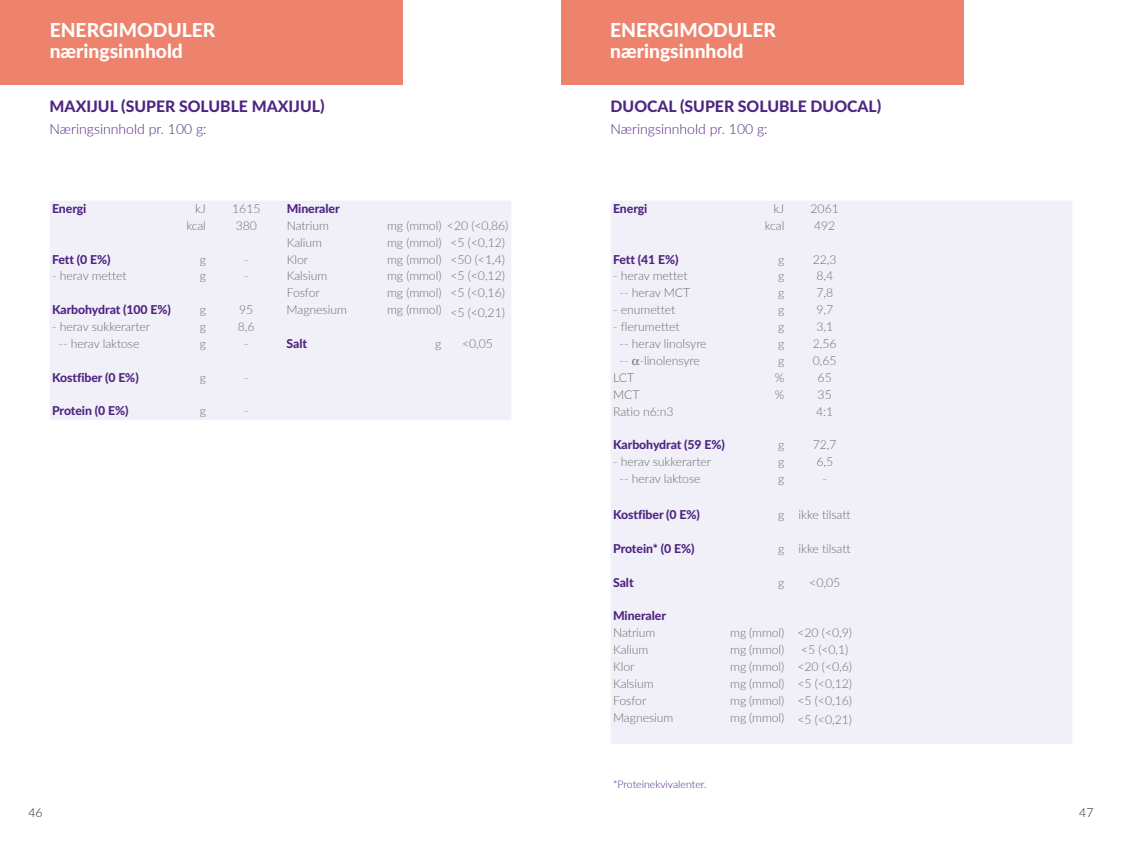
<style>
.page{position:relative;width:1122px;height:844px;background:#fff}
.page>*{position:absolute;margin:0;border:0;box-sizing:border-box;transform-origin:0 0}
.t1{font:800 19.25px/21px "Lato";color:#fff}
.t2{font:800 15.75px "Lato";color:#4e2582}
.t3{font:300 14px "Lato";color:#4e2582}
.t4{font:300 12.25px "Lato";letter-spacing:-.005em;color:#6c6d70}
.t5{font:800 12.25px "Lato";letter-spacing:-.005em;color:#4e2582}
.t6{font:300 12.25px "Lato";color:#231f20}
.t7{font:300 10.5px "Lato";color:#4e2582}
</style>
<div class="page">
<div style="left:0;top:0;width:402px;height:84px;background:#ee836d"></div>
<div style="left:50px;top:201px;width:461px;height:219px;background:#f1eff7"></div>
<div style="left:561px;top:0;width:401px;height:84px;background:#ee836d"></div>
<div style="left:611px;top:201px;width:460px;height:542px;background:#f1eff7"></div>
<svg style="left:632px;top:358px;width:7px;height:7px"></svg>
<h1 class="t1" style="left:50px;top:18px;width:167px">ENERGIMODULER næringsinnhold</h1>
<p class="t2" style="left:50px;top:94px;width:276px">MAXIJUL (SUPER SOLUBLE MAXIJUL)</p>
<p class="t3" style="left:50px;top:119px;width:158px">Næringsinnhold pr. 100 g:</p>
<p class="t5" style="left:52px;top:199px;width:36px">Energi</p>
<p class="t4" style="left:195px;top:200px;width:12px">kJ</p>
<p class="t4" style="left:232px;top:200px;width:30px">1615</p>
<p class="t5" style="left:286px;top:199px;width:54px">Mineraler</p>
<p class="t4" style="left:186px;top:217px;width:21px">kcal</p>
<p class="t4" style="left:236px;top:217px;width:23px">380</p>
<p class="t4" style="left:286px;top:217px;width:44px">Natrium</p>
<p class="t4" style="left:387px;top:217px;width:123px">mg (mmol) &lt;20 (&lt;0,86)</p>
<p class="t4" style="left:286px;top:234px;width:37px">Kalium</p>
<p class="t4" style="left:387px;top:234px;width:119px">mg (mmol) &lt;5 (&lt;0,12)</p>
<p class="t5" style="left:52px;top:250px;width:60px">Fett (0 E%)</p>
<p class="t4" style="left:200px;top:250px;width:8px">g</p>
<p class="t4" style="left:286px;top:250px;width:23px">Klor</p>
<p class="t4" style="left:387px;top:250px;width:119px">mg (mmol) &lt;50 (&lt;1,4)</p>
<p class="t4" style="left:52px;top:267px;width:76px">- herav mettet</p>
<p class="t4" style="left:200px;top:267px;width:8px">g</p>
<p class="t4" style="left:244px;top:267px;width:6px">-</p>
<p class="t4" style="left:286px;top:267px;width:42px">Kalsium</p>
<p class="t4" style="left:387px;top:267px;width:119px">mg (mmol) &lt;5 (&lt;0,12)</p>
<p class="t4" style="left:286px;top:284px;width:35px">Fosfor</p>
<p class="t4" style="left:387px;top:284px;width:119px">mg (mmol) &lt;5 (&lt;0,16)</p>
<p class="t5" style="left:52px;top:300px;width:120px">Karbohydrat (100 E%)</p>
<p class="t4" style="left:200px;top:301px;width:8px">g</p>
<p class="t4" style="left:239px;top:301px;width:16px">95</p>
<p class="t4" style="left:286px;top:301px;width:62px">Magnesium</p>
<p class="t4" style="left:387px;top:304px;width:119px">mg (mmol) &lt;5 (&lt;0,21)</p>
<p class="t4" style="left:52px;top:318px;width:99px">- herav sukkerarter</p>
<p class="t4" style="left:200px;top:318px;width:8px">g</p>
<p class="t4" style="left:238px;top:318px;width:18px">8,6</p>
<p class="t4" style="left:59px;top:335px;width:82px">-- herav laktose</p>
<p class="t4" style="left:200px;top:335px;width:8px">g</p>
<p class="t4" style="left:244px;top:335px;width:6px">-</p>
<p class="t5" style="left:286px;top:334px;width:22px">Salt</p>
<p class="t4" style="left:435px;top:335px;width:8px">g</p>
<p class="t4" style="left:462px;top:335px;width:32px">&lt;0,05</p>
<p class="t5" style="left:52px;top:368px;width:88px">Kostfiber (0 E%)</p>
<p class="t4" style="left:200px;top:368px;width:8px">g</p>
<p class="t4" style="left:244px;top:368px;width:6px">-</p>
<p class="t5" style="left:52px;top:402px;width:78px">Protein (0 E%)</p>
<p class="t4" style="left:200px;top:402px;width:8px">g</p>
<p class="t4" style="left:244px;top:402px;width:6px">-</p>
<h1 class="t1" style="left:610px;top:18px;width:167px">ENERGIMODULER næringsinnhold</h1>
<p class="t2" style="left:610px;top:94px;width:272px">DUOCAL (SUPER SOLUBLE DUOCAL)</p>
<p class="t3" style="left:610px;top:119px;width:158px">Næringsinnhold pr. 100 g:</p>
<p class="t5" style="left:613px;top:199px;width:36px">Energi</p>
<p class="t4" style="left:773px;top:200px;width:12px">kJ</p>
<p class="t4" style="left:810px;top:200px;width:30px">2061</p>
<p class="t4" style="left:764px;top:217px;width:21px">kcal</p>
<p class="t4" style="left:813px;top:217px;width:23px">492</p>
<p class="t5" style="left:613px;top:250px;width:67px">Fett (41 E%)</p>
<p class="t4" style="left:778px;top:250px;width:8px">g</p>
<p class="t4" style="left:812px;top:250px;width:25px">22,3</p>
<p class="t4" style="left:613px;top:267px;width:76px">- herav mettet</p>
<p class="t4" style="left:778px;top:267px;width:8px">g</p>
<p class="t4" style="left:816px;top:267px;width:18px">8,4</p>
<p class="t4" style="left:619px;top:284px;width:72px">-- herav MCT</p>
<p class="t4" style="left:778px;top:284px;width:8px">g</p>
<p class="t4" style="left:816px;top:284px;width:18px">7,8</p>
<p class="t4" style="left:613px;top:301px;width:64px">- enumettet</p>
<p class="t4" style="left:778px;top:301px;width:8px">g</p>
<p class="t4" style="left:816px;top:301px;width:18px">9,7</p>
<p class="t4" style="left:613px;top:318px;width:68px">- flerumettet</p>
<p class="t4" style="left:778px;top:318px;width:8px">g</p>
<p class="t4" style="left:816px;top:318px;width:18px">3,1</p>
<p class="t4" style="left:619px;top:335px;width:88px">-- herav linolsyre</p>
<p class="t4" style="left:778px;top:335px;width:8px">g</p>
<p class="t4" style="left:812px;top:335px;width:25px">2,56</p>
<p class="t4" style="left:619px;top:352px;width:82px">-- -linolensyre</p>
<p class="t4" style="left:778px;top:352px;width:8px">g</p>
<p class="t4" style="left:812px;top:352px;width:25px">0,65</p>
<p class="t4" style="left:613px;top:369px;width:23px">LCT</p>
<p class="t4" style="left:774px;top:369px;width:11px">%</p>
<p class="t4" style="left:817px;top:369px;width:16px">65</p>
<p class="t4" style="left:613px;top:385px;width:28px">MCT</p>
<p class="t4" style="left:774px;top:385px;width:11px">%</p>
<p class="t4" style="left:817px;top:385px;width:16px">35</p>
<p class="t4" style="left:613px;top:402px;width:62px">Ratio n6:n3</p>
<p class="t4" style="left:816px;top:402px;width:19px">4:1</p>
<p class="t5" style="left:613px;top:435px;width:113px">Karbohydrat (59 E%)</p>
<p class="t4" style="left:778px;top:436px;width:8px">g</p>
<p class="t4" style="left:812px;top:436px;width:25px">72,7</p>
<p class="t4" style="left:613px;top:453px;width:99px">- herav sukkerarter</p>
<p class="t4" style="left:778px;top:453px;width:8px">g</p>
<p class="t4" style="left:816px;top:453px;width:18px">6,5</p>
<p class="t4" style="left:619px;top:470px;width:82px">-- herav laktose</p>
<p class="t4" style="left:778px;top:470px;width:8px">g</p>
<p class="t4" style="left:822px;top:470px;width:6px">-</p>
<p class="t5" style="left:613px;top:505px;width:88px">Kostfiber (0 E%)</p>
<p class="t4" style="left:778px;top:506px;width:74px">g ikke tilsatt</p>
<p class="t5" style="left:613px;top:539px;width:83px">Protein* (0 E%)</p>
<p class="t4" style="left:778px;top:539px;width:74px">g ikke tilsatt</p>
<p class="t5" style="left:613px;top:573px;width:22px">Salt</p>
<p class="t4" style="left:778px;top:573px;width:8px">g</p>
<p class="t4" style="left:809px;top:573px;width:32px">&lt;0,05</p>
<p class="t5" style="left:613px;top:606px;width:54px">Mineraler</p>
<p class="t4" style="left:613px;top:624px;width:44px">Natrium</p>
<p class="t4" style="left:730px;top:624px;width:123px">mg (mmol) &lt;20 (&lt;0,9)</p>
<p class="t4" style="left:613px;top:641px;width:37px">Kalium</p>
<p class="t4" style="left:730px;top:641px;width:56px">mg (mmol)</p>
<p class="t4" style="left:800px;top:641px;width:49px">&lt;5 (&lt;0,1)</p>
<p class="t4" style="left:613px;top:657px;width:23px">Klor</p>
<p class="t4" style="left:730px;top:657px;width:123px">mg (mmol) &lt;20 (&lt;0,6)</p>
<p class="t4" style="left:613px;top:674px;width:42px">Kalsium</p>
<p class="t4" style="left:730px;top:674px;width:123px">mg (mmol) &lt;5 (&lt;0,12)</p>
<p class="t4" style="left:613px;top:691px;width:35px">Fosfor</p>
<p class="t4" style="left:730px;top:691px;width:123px">mg (mmol) &lt;5 (&lt;0,16)</p>
<p class="t4" style="left:613px;top:708px;width:62px">Magnesium</p>
<p class="t4" style="left:730px;top:711px;width:123px">mg (mmol) &lt;5 (&lt;0,21)</p>
<p class="t7" style="left:613px;top:776px;width:95px">*Proteinekvivalenter.</p>
<p class="t6" style="left:28px;top:804px;width:16px">46</p>
<p class="t6" style="left:1078px;top:804px;width:16px">47</p>
</div>
